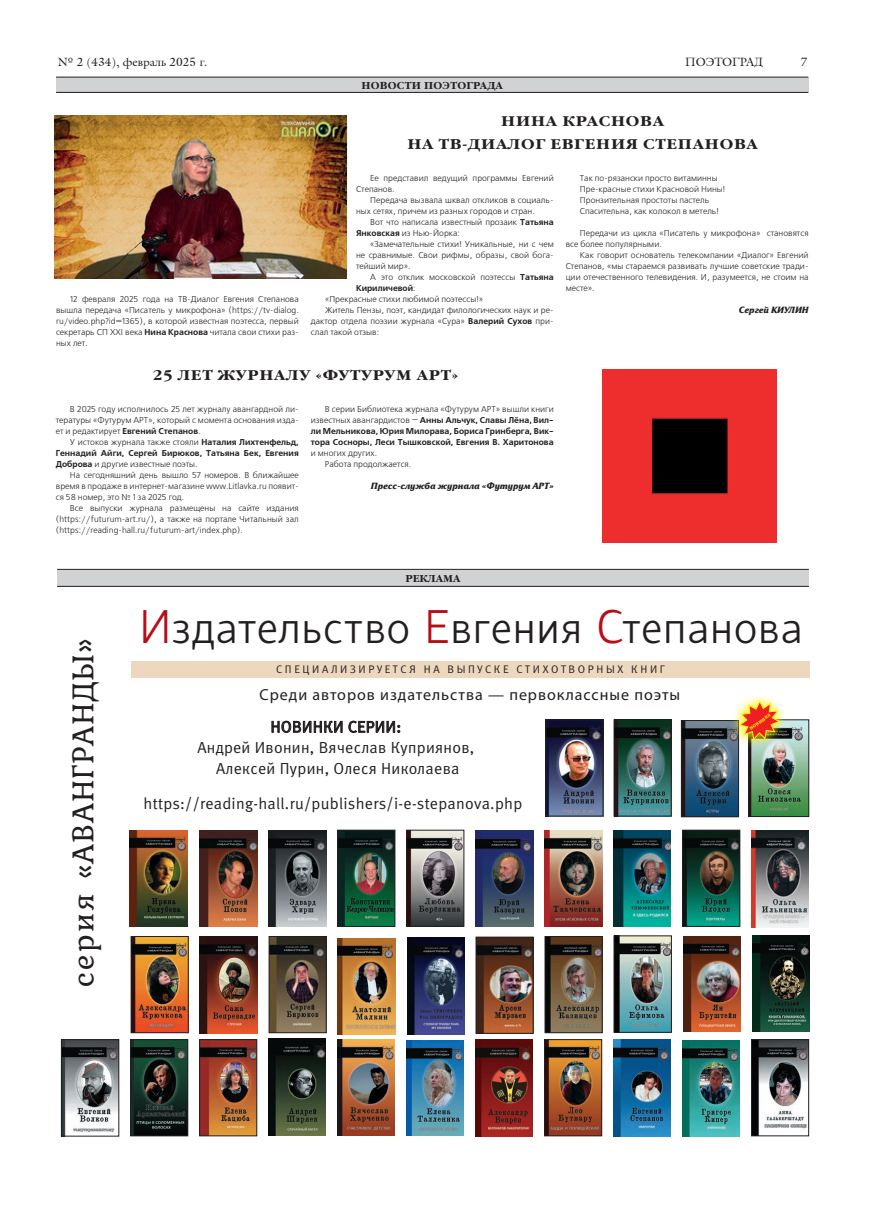
<style>
.page{position:relative;width:871px;height:1219px;background:#fff}
.page>*{position:absolute;margin:0;border:0;box-sizing:border-box;transform-origin:0 0}
.t1{font:300 47px "Hattori Hanzo";letter-spacing:.05em;color:#231f20}
.t2{font:32px "Kurale";letter-spacing:.02em;color:#231f20}
.t3{font:16px/21px "Meta Normal C";letter-spacing:.02em;color:#231f20;text-align:center}
.t4{font:16px "Myriad Pro";letter-spacing:.06em;color:#231f20}
.t5{font:700 14px/23px "Garamond C";letter-spacing:.05em;color:#231f20;text-align:center;scale:1.1 1}
.t6{font:12px "AG Galleon";color:#231f20}
.t7{font:11px "Meta Normal Cyr LF";letter-spacing:.24em;color:#231f20}
.t8{font:700 10px "Garamond C";letter-spacing:.03em;color:#231f20}
.t9{font:700 10px "Garamond C";color:#231f20}
.t10{font:italic 700 9px "Friz Quadrata C";color:#231f20}
.t11{font:8.5px/11px "Free Set C";color:#231f20;text-align:justify}
.t12{font:700 8.5px/11px "Free Set C";color:#231f20;text-align:justify}
.t13{font:700 7px "Arno Pro";color:#fff101}
.s1{font-weight:700}
.s2{font-weight:400}
.s3{color:#b70f17}
</style>
<div class="page">
<div style="left:56px;top:77px;width:752px;height:16px;background:#d1d2d4"></div>
<hr style="left:56px;top:77px;width:752px;height:1px;background:#231f20">
<hr style="left:56px;top:92px;width:752px;height:1px;background:#231f20">
<img style="left:55px;top:116px;width:292px;height:163px">
<img style="left:602px;top:370px;width:173px;height:173px">
<div style="left:57px;top:570px;width:751px;height:17px;background:#d1d2d4"></div>
<hr style="left:57px;top:569px;width:751px;height:1px;background:#231f20">
<hr style="left:57px;top:586px;width:751px;height:1px;background:#231f20">
<img style="left:682px;top:1040px;width:57px;height:96px">
<img style="left:683px;top:936px;width:57px;height:96px">
<img style="left:615px;top:938px;width:54px;height:92px">
<div style="left:613px;top:936px;width:58px;height:96px;border:1px solid #231f20"></div>
<img style="left:613px;top:1040px;width:57px;height:96px">
<img style="left:546px;top:938px;width:54px;height:93px">
<div style="left:544px;top:936px;width:58px;height:97px;border:1px solid #231f20"></div>
<img style="left:546px;top:1041px;width:53px;height:93px">
<div style="left:544px;top:1039px;width:57px;height:97px;border:1px solid #231f20"></div>
<img style="left:199px;top:830px;width:58px;height:96px">
<img style="left:406px;top:1040px;width:57px;height:95px">
<img style="left:753px;top:1041px;width:53px;height:93px">
<div style="left:751px;top:1039px;width:57px;height:97px;border:1px solid #231f20"></div>
<img style="left:339px;top:832px;width:54px;height:92px">
<div style="left:337px;top:830px;width:58px;height:96px;border:1px solid #231f20"></div>
<img style="left:408px;top:832px;width:54px;height:92px">
<div style="left:406px;top:830px;width:58px;height:96px;border:1px solid #231f20"></div>
<img style="left:751px;top:830px;width:57px;height:97px">
<img style="left:407px;top:938px;width:57px;height:96px">
<img style="left:752px;top:935px;width:57px;height:97px">
<img style="left:268px;top:1039px;width:58px;height:96px">
<div style="left:131px;top:662px;width:678px;height:16px;background:#edd7bf"></div>
<img style="left:271px;top:938px;width:53px;height:93px">
<div style="left:269px;top:936px;width:57px;height:97px;border:1px solid #231f20"></div>
<img style="left:201px;top:1041px;width:54px;height:93px">
<div style="left:199px;top:1039px;width:58px;height:97px;border:1px solid #231f20"></div>
<img style="left:133px;top:938px;width:53px;height:93px">
<div style="left:131px;top:936px;width:57px;height:97px;border:1px solid #231f20"></div>
<img style="left:615px;top:722px;width:54px;height:92px">
<div style="left:613px;top:720px;width:58px;height:96px;border:1px solid #231f20"></div>
<img style="left:547px;top:722px;width:54px;height:92px">
<div style="left:545px;top:720px;width:58px;height:96px;border:1px solid #231f20"></div>
<img style="left:750px;top:722px;width:56px;height:93px">
<div style="left:748px;top:720px;width:60px;height:97px;border:1px solid #231f20"></div>
<img style="left:683px;top:722px;width:53px;height:93px">
<div style="left:681px;top:720px;width:57px;height:97px;border:1px solid #231f20"></div>
<img style="left:684px;top:832px;width:53px;height:92px">
<div style="left:682px;top:830px;width:57px;height:96px;border:1px solid #231f20"></div>
<img style="left:478px;top:939px;width:53px;height:92px">
<div style="left:476px;top:937px;width:57px;height:96px;border:1px solid #231f20"></div>
<img style="left:132px;top:1041px;width:54px;height:93px">
<div style="left:130px;top:1039px;width:58px;height:97px;border:1px solid #231f20"></div>
<img style="left:613px;top:830px;width:57px;height:96px">
<img style="left:544px;top:830px;width:57px;height:96px">
<img style="left:130px;top:830px;width:57px;height:96px">
<img style="left:475px;top:1040px;width:57px;height:96px">
<img style="left:63px;top:1041px;width:54px;height:93px">
<div style="left:61px;top:1039px;width:58px;height:97px;border:1px solid #231f20"></div>
<img style="left:475px;top:830px;width:58px;height:96px">
<img style="left:268px;top:830px;width:58px;height:96px">
<img style="left:200px;top:937px;width:57px;height:96px">
<img style="left:337px;top:1040px;width:58px;height:95px">
<img style="left:338px;top:938px;width:57px;height:97px">
<svg style="left:271px;top:721px;width:71px;height:12px"></svg>
<svg style="left:348px;top:721px;width:52px;height:12px"></svg>
<img style="left:717px;top:695px;width:83px;height:66px">
<h3 class="t6" style="left:58px;top:55px;width:151px">№ 2 (434), февраль 2025 г.</h3>
<h3 class="t6" style="left:685px;top:55px;width:79px">ПОЭТОГРАД</h3>
<h3 class="t6" style="left:800px;top:55px;width:8px">7</h3>
<p class="t8" style="left:361px;top:80px;width:143px">НОВОСТИ ПОЭТОГРАДА</p>
<h3 class="t5" style="left:407px;top:110px;width:320px">НИНА КРАСНОВА<br>НА ТВ-ДИАЛОГ ЕВГЕНИЯ СТЕПАНОВА</h3>
<p class="t11" style="left:56px;top:294px;width:244px;text-indent:14px">12 февраля 2025 года на ТВ-Диалог Евгения Степанова вышла передача «Писатель у микрофона» (https://tv-dialog. ru/video.php?id=1365), в которой известная поэтесса, первый секретарь СП ХХI века <span class="s1">Нина Краснова</span> читала свои стихи раз&shy;ных лет.</p>
<p class="t11" style="left:356px;top:173px;width:199px;text-indent:14px">Ее представил ведущий программы Евгений<br>Степанов.</p>
<p class="t11" style="left:356px;top:195px;width:199px;text-indent:14px">Передача вызвала шквал откликов в социаль&shy;ных сетях, причем из разных городов и стран.</p>
<p class="t11" style="left:356px;top:217px;width:199px;text-indent:14px">Вот что написала известный прозаик <span class="s1">Татьяна<br>Янковская</span> из Нью-Йорка:</p>
<p class="t11" style="left:356px;top:239px;width:199px;text-indent:14px">«Замечательные стихи! Уникальные, ни с чем не сравнимые. Свои рифмы, образы, свой бога&shy;тейший мир».</p>
<p class="t11" style="left:370px;top:272px;width:185px">А это отклик московской поэтессы <span class="s1">Татьяна</span></p>
<p class="t12" style="left:356px;top:283px;width:61px">Кириличевой<span class="s2">:</span></p>
<p class="t11" style="left:325px;top:294px;width:159px">«Прекрасные стихи любимой поэтессы!»</p>
<p class="t11" style="left:325px;top:305px;width:230px">Житель Пензы, поэт, кандидат филологических наук и ре-</p>
<p class="t11" style="left:311px;top:316px;width:244px">дактор отдела поэзии журнала «Сура» <span class="s1">Валерий Сухов</span> при-</p>
<p class="t11" style="left:311px;top:327px;width:70px">слал такой отзыв:</p>
<h3 class="t5" style="left:153px;top:364px;width:279px">25 ЛЕТ ЖУРНАЛУ «ФУТУРУМ АРТ»</h3>
<p class="t11" style="left:56px;top:404px;width:244px;text-indent:14px">В 2025 году исполнилось 25 лет журналу авангардной ли&shy;тературы «Футурум АРТ», который с момента основания изда&shy;ет и редактирует <span class="s1">Евгений Степанов</span>.</p>
<p class="t12" style="left:56px;top:437px;width:244px;text-indent:14px"><span class="s2">У истоков журнала также стояли</span> Наталия Лихтенфельд, Геннадий Айги, Сергей Бирюков, Татьяна Бек, Евгения Доброва <span class="s2">и другие известные поэты.</span></p>
<p class="t11" style="left:56px;top:470px;width:244px;text-indent:14px">На сегодняшний день вышло 57 номеров. В ближайшее время в продаже в интернет-магазине www.Litlavka.ru появит&shy;ся 58 номер, это № 1 за 2025 год.</p>
<p class="t11" style="left:56px;top:503px;width:244px;text-indent:14px">Все выпуски журнала размещены на сайте издания (https://futurum-art.ru/), а также на портале Читальный зал (https://reading-hall.ru/futurum-art/index.php).</p>
<p class="t12" style="left:311px;top:404px;width:244px;text-indent:14px"><span class="s2">В серии Библиотека журнала «Футурум АРТ» вышли книги известных авангардистов —</span> Анны Альчук, Славы Лёна, Вил&shy;ли Мельникова, Юрия Милорава, Бориса Гринберга, Вик&shy;тора Сосноры, Леси Тышковской, Евгения В. Харитонова</p>
<p class="t11" style="left:325px;top:448px;width:88px;text-indent:-14px">и многих других.<br>Работа продолжается.</p>
<p class="t10" style="left:371px;top:480px;width:184px">Пресс-служба журнала «Футурум АРТ»</p>
<p class="t11" style="left:579px;top:173px;width:147px;text-align:left">Так по-рязански просто витаминны Пре-красные стихи Красновой Нины!<br>Пронзительная простоты пастель Спасительна, как колокол в метель!</p>
<p class="t11" style="left:565px;top:228px;width:244px;text-indent:14px">Передачи из цикла «Писатель у микрофона» становятся все более популярными.</p>
<p class="t11" style="left:565px;top:250px;width:244px;text-indent:14px">Как говорит основатель телекомпании «Диалог» Евгений Степанов, «мы стараемся развивать лучшие советские тради&shy;ции отечественного телевидения. И, разумеется, не стоим на месте».</p>
<p class="t10" style="left:738px;top:304px;width:71px">Сергей КИУЛИН</p>
<h2 class="t2" style="left:58px;top:987px;width:350px;rotate:-90deg">серия «АВАНГРАНДЫ»</h2>
<p class="t9" style="left:405px;top:573px;width:56px">РЕКЛАМА</p>
<h1 class="t1" style="left:141px;top:601px;width:662px"><span class="s3">И</span>здательство <span class="s3">Е</span>вгения <span class="s3">С</span>тепанова</h1>
<p class="t7" style="left:276px;top:663px;width:390px">СПЕЦИАЛИЗИРУЕТСЯ НА ВЫПУСКЕ СТИХОТВОРНЫХ КНИГ</p>
<h3 class="t4" style="left:259px;top:685px;width:422px">Среди авторов издательства — первоклассные поэты</h3>
<h3 class="t3" style="left:197px;top:716px;width:278px">НОВИНКИ СЕРИИ:<br>Андрей Ивонин, Вячеслав Куприянов,<br>Алексей Пурин, Олеся Николаева</h3>
<h3 class="t3" style="left:143px;top:793px;width:380px">https://reading-hall.ru/publishers/i-e-stepanova.php</h3>
<p class="t13" style="left:747px;top:725px;width:26px;rotate:-35deg">новинка</p>
</div>
